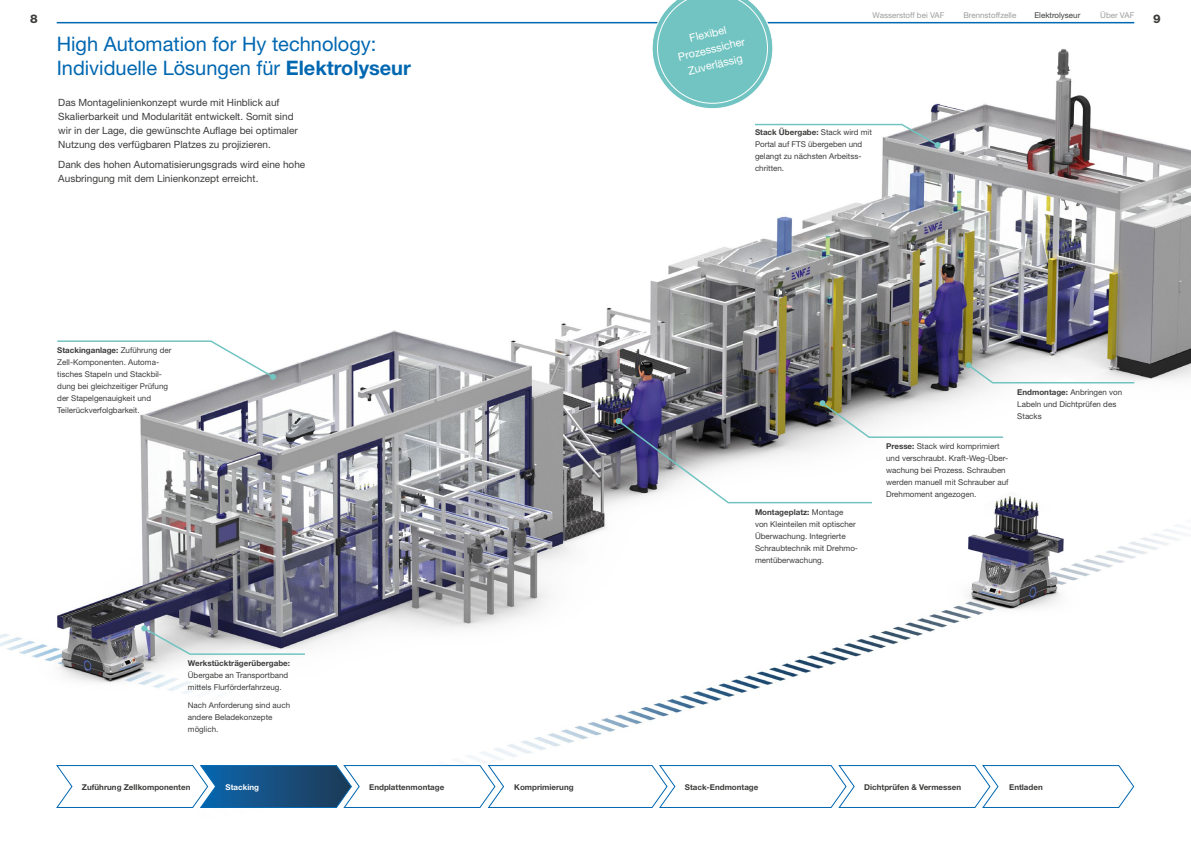
<style>
.page{position:relative;width:1191px;height:842px;background:#fff}
.page>*{position:absolute;margin:0;border:0;box-sizing:border-box;transform-origin:0 0}
.t1{font:20px/24px "Helvetica Neue LT Std";color:#0067b1}
.t2{font:800 12px "Helvetica Neue LT Std";color:#3c3c3b}
.t3{font:11px/15.7px "Helvetica Neue LT Std";color:#fff;text-align:center}
.t4{font:10px/14px "Helvetica Neue LT Std";color:#3c3c3b}
.t5{font:8px/12px "Helvetica Neue LT Std";color:#3c3c3b}
.t6{font:700 8px "Helvetica Neue LT Std";color:#3c3c3b}
.t7{font:8px "Helvetica Neue LT Std";color:#9d9d9c}
.t8{font:700 8px "Helvetica Neue LT Std";color:#fff}
.s1{font-weight:700}
</style>
<div class="page">
<img style="left:0;top:21px;width:1191px;height:766px">
<hr style="left:57px;top:22px;width:1077px;height:1px;background:#0067b1">
<svg style="left:652px;top:0;width:121px;height:109px"></svg>
<svg style="left:753px;top:123px;width:187px;height:25px"></svg>
<svg style="left:615px;top:400px;width:389px;height:104px"></svg>
<svg style="left:965px;top:362px;width:170px;height:22px"></svg>
<svg style="left:141px;top:625px;width:165px;height:31px;background:#a8adb5"></svg>
<svg style="left:56px;top:340px;width:220px;height:40px"></svg>
<svg style="left:55px;top:764px;width:1079px;height:44px"></svg>
<p class="t7" style="left:872px;top:10px;width:73px">Wasserstoff bei VAF</p>
<p class="t7" style="left:963px;top:10px;width:54px">Brennstoffzelle</p>
<p class="t5" style="left:1034px;top:9px;width:47px">Elektrolyseur</p>
<p class="t7" style="left:1100px;top:10px;width:35px">Über VAF</p>
<h2 class="t2" style="left:30px;top:12px;width:9px">8</h2>
<h2 class="t2" style="left:1153px;top:12px;width:9px">9</h2>
<h1 class="t1" style="left:57px;top:32px;width:356px">High Automation for Hy technology:<br>Individuelle Lösungen für <span class="s1">Elektrolyseur</span></h1>
<p class="t4" style="left:58px;top:96px;width:241px">Das Montagelinienkonzept wurde mit Hinblick auf Skalierbarkeit und Modularität entwickelt. Somit sind wir in der Lage, die gewünschte Auflage bei optimaler Nutzung des verfügbaren Platzes zu projizieren.</p>
<p class="t4" style="left:58px;top:157px;width:248px">Dank des hohen Automatisierungsgrads wird eine hohe<br>Ausbringung mit dem Linienkonzept erreicht.</p>
<p class="t5" style="left:57px;top:344px;width:116px"><span class="s1">Stackinganlage:</span> Zuführung der<br>Zell-Komponenten. Automa&shy;tisches Stapeln und Stackbil&shy;dung bei gleichzeitiger Prüfung der Stapelgenauigkeit und<br>Teilerückverfolgbarkeit.</p>
<p class="t6" style="left:188px;top:658px;width:104px">Werkstückträgerübergabe:</p>
<p class="t5" style="left:188px;top:669px;width:102px">Übergabe an Transportband mittels Flurförderfahrzeug.</p>
<p class="t5" style="left:188px;top:699px;width:104px">Nach Anforderung sind auch andere Beladekonzepte möglich.</p>
<h3 class="t3" style="left:672px;top:34px;width:70px;rotate:-14deg">Flexibel<br>Prozesssicher<br>Zuverlässig</h3>
<p class="t5" style="left:755px;top:126px;width:118px"><span class="s1">Stack Übergabe:</span> Stack wird mit<br>Portal auf FTS übergeben und gelangt zu nächsten Arbeitss&shy;chritten.</p>
<p class="t5" style="left:755px;top:506px;width:105px"><span class="s1">Montageplatz:</span> Montage von Kleinteilen mit optischer<br>Überwachung. Integrierte<br>Schraubtechnik mit Drehmo&shy;mentüberwachung.</p>
<p class="t5" style="left:1017px;top:386px;width:106px"><span class="s1">Endmontage:</span> Anbringen von<br>Labeln und Dichtprüfen des<br>Stacks</p>
<p class="t5" style="left:886px;top:440px;width:124px"><span class="s1">Presse:</span> Stack wird komprimiert und verschraubt. Kraft-Weg-Über&shy;wachung bei Prozess. Schrauben werden manuell mit Schrauber auf<br>Drehmoment angezogen.</p>
<p class="t6" style="left:82px;top:782px;width:110px">Zuführung Zellkomponenten</p>
<p class="t8" style="left:226px;top:782px;width:35px">Stacking</p>
<p class="t6" style="left:369px;top:782px;width:77px">Endplattenmontage</p>
<p class="t6" style="left:514px;top:782px;width:61px">Komprimierung</p>
<p class="t6" style="left:685px;top:782px;width:75px">Stack-Endmontage</p>
<p class="t6" style="left:864px;top:782px;width:98px">Dichtprüfen &amp; Vermessen</p>
<p class="t6" style="left:1009px;top:782px;width:35px">Entladen</p>
</div>
